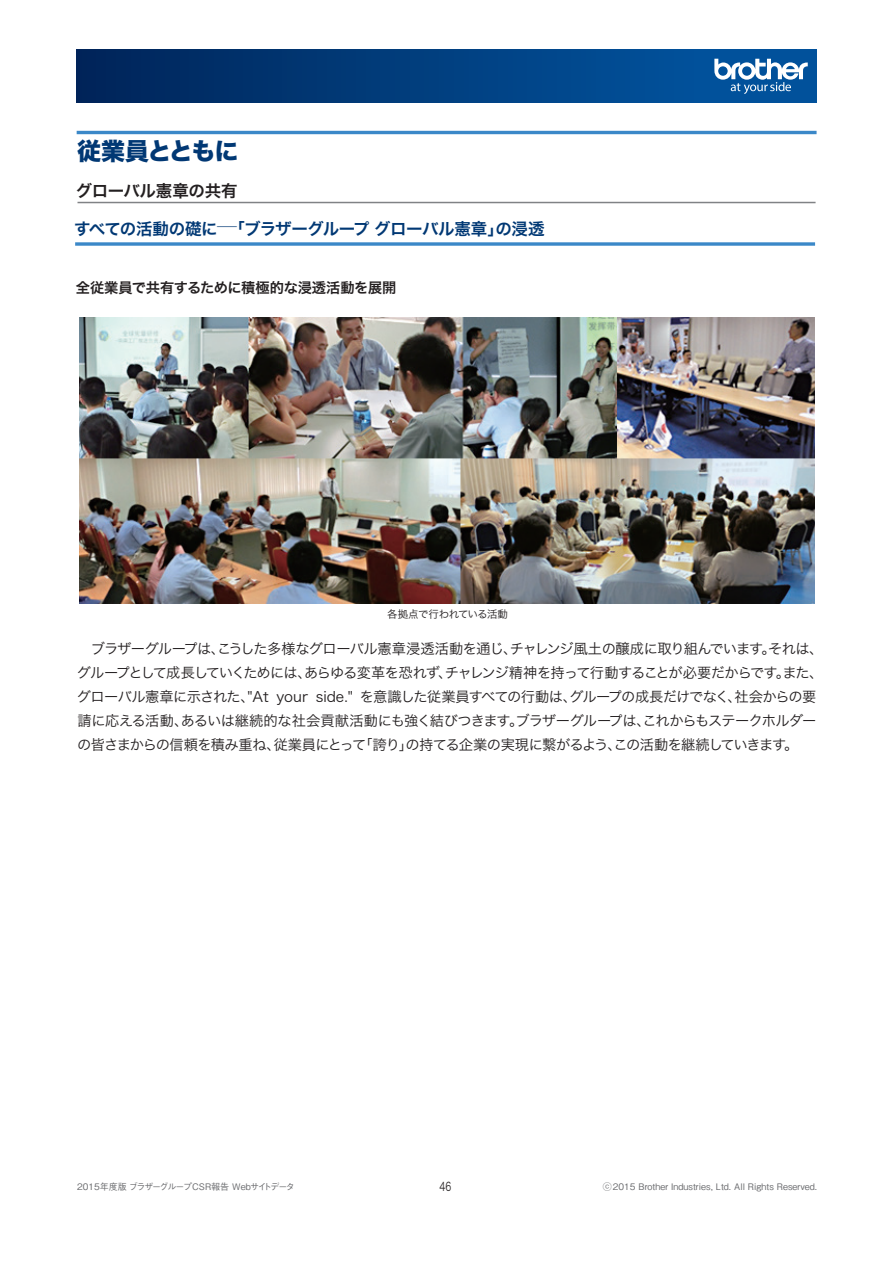
<style>
.page{position:relative;width:893px;height:1263px;background:#fff}
.page>*{position:absolute;margin:0;border:0;box-sizing:border-box;transform-origin:0 0}
.t1{font:24px "Hira Kaku Std W8";letter-spacing:-.055em;color:#013874}
.t2{font:16.5px "Hira Kaku Pro W6";letter-spacing:-.025em;color:#013874}
.t3{font:16.5px "Hira Kaku Pro W6";letter-spacing:-.02em;color:#231f20}
.t4{font:14.25px/24px "Hira Kaku Pro W3";letter-spacing:-.05em;color:#231f20}
.t5{font:14.25px "Hira Kaku Pro W6";letter-spacing:-.015em;color:#231f20}
.t6{font:12px "Hira Kaku Pro W3";color:#231f20;scale:.75 1}
.t7{font:10.5px "Hira Kaku Pro W3";letter-spacing:-.045em;color:#231f20}
.t8{font:500 9px "Gothic BBB Pro";color:#6c6d70}
.t9{font:500 9px "Gothic BBB Pro";letter-spacing:-.03em;color:#6c6d70}
</style>
<div class="page">
<div style="left:76px;top:50px;width:741px;height:52px;background:linear-gradient(to right,#00265a,#0258a4)"></div>
<svg style="left:714px;top:59px;width:94px;height:35px"></svg>
<hr style="left:77px;top:131px;width:739px;height:3px;background:#3b88c8">
<hr style="left:78px;top:202px;width:738px;height:1px;background:#808285">
<svg style="left:75px;top:242px;width:740px;height:4px;background:#5799d0"></svg>
<img style="left:80px;top:318px;width:734px;height:285px">
<p class="t1" style="left:77px;top:137px;width:163px">従業員とともに</p>
<p class="t3" style="left:76px;top:176px;width:163px">グローバル憲章の共有</p>
<p class="t2" style="left:74px;top:213px;width:472px">すべての活動の礎に─「ブラザーグループ グローバル憲章」の浸透</p>
<p class="t5" style="left:76px;top:275px;width:322px">全従業員で共有するために積極的な浸透活動を展開</p>
<p class="t7" style="left:387px;top:604px;width:122px">各拠点で行われている活動</p>
<p class="t4" style="left:77px;top:636px;width:748px">　ブラザーグループは、こうした多様なグローバル憲章浸透活動を通じ、チャレンジ風土の醸成に取り組んでいます。それは、グループとして成長していくためには、あらゆる変革を恐れず、チャレンジ精神を持って行動することが必要だからです。また、グローバル憲章に示された、"At your side." を意識した従業員すべての行動は、グループの成長だけでなく、社会からの要請に応える活動、あるいは継続的な社会貢献活動にも強く結びつきます。ブラザーグループは、これからもステークホルダーの皆さまからの信頼を積み重ね、従業員にとって「誇り」の持てる企業の実現に繋がるよう、この活動を継続していきます。</p>
<p class="t9" style="left:77px;top:1180px;width:219px">2015年度版 ブラザーグループCSR報告 Webサイトデータ</p>
<p class="t6" style="left:440px;top:1175px;width:17px">46</p>
<p class="t8" style="left:603px;top:1180px;width:216px">ⓒ2015 Brother Industries, Ltd. All Rights Reserved.</p>
</div>
